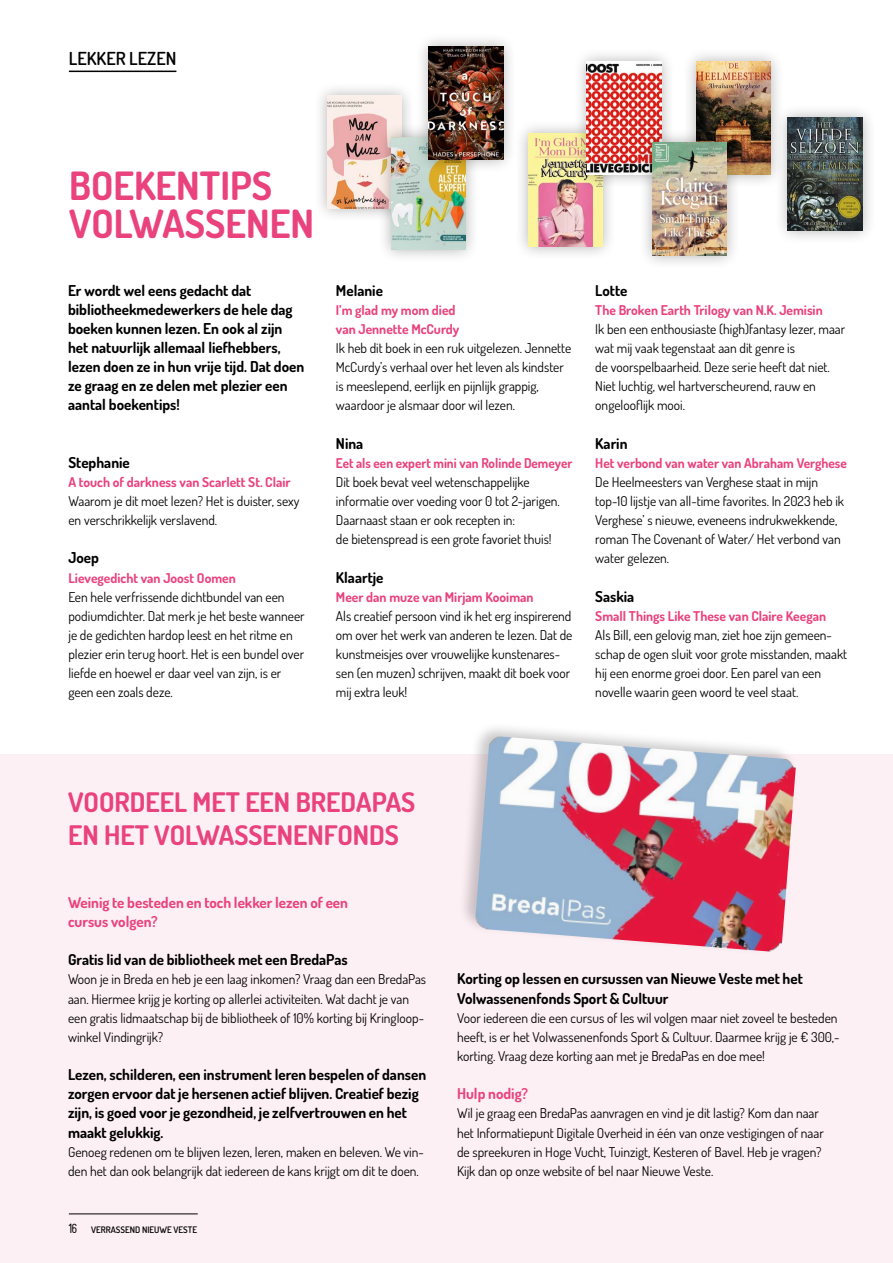
<style>
.page{position:relative;width:893px;height:1263px;background:#fff}
.page>*{position:absolute;margin:0;border:0;box-sizing:border-box;transform-origin:0 0}
.t1{font:700 39px/38.2px "Dosis";color:#e9427d}
.t2{font:700 27px/32.2px "Dosis";color:#e9427d}
.t3{font:600 18px "Dosis";color:#000}
.t4{font:700 15px/19.2px "Dosis";color:#000}
.t5{font:700 15px/19.2px "Dosis";color:#e9427d}
.t6{font:13.5px/19.2px "Dosis";color:#000}
.t7{font:700 13.5px/19.2px "Dosis";color:#e9427d}
.t8{font:600 9px "Dosis";color:#000}
.s1{font-family:"Haustraks YT";font-weight:400;font-size:13.5px}
</style>
<div class="page">
<div style="left:0;top:755px;width:893px;height:508px;background:#fdf0f4"></div>
<hr style="left:69px;top:71px;width:107px;height:1px;background:#000">
<div style="left:313px;top:81px;width:103px;height:141px;background:#000;opacity:.3"></div>
<img style="left:327px;top:95px;width:75px;height:113px">
<div style="left:377px;top:123px;width:103px;height:141px;background:#000;opacity:.3"></div>
<img style="left:391px;top:137px;width:75px;height:113px">
<div style="left:415px;top:33px;width:102px;height:141px;background:#000;opacity:.3"></div>
<img style="left:429px;top:47px;width:74px;height:113px">
<div style="left:514px;top:120px;width:103px;height:141px;background:#000;opacity:.3"></div>
<img style="left:528px;top:134px;width:75px;height:113px">
<div style="left:573px;top:47px;width:102px;height:141px;background:#000;opacity:.3"></div>
<img style="left:587px;top:61px;width:74px;height:113px">
<div style="left:682px;top:47px;width:103px;height:141px;background:#000;opacity:.3"></div>
<img style="left:696px;top:61px;width:75px;height:113px">
<div style="left:774px;top:104px;width:102px;height:141px;background:#000;opacity:.3"></div>
<img style="left:788px;top:118px;width:74px;height:113px">
<div style="left:638px;top:128px;width:103px;height:141px;background:#000;opacity:.3"></div>
<img style="left:652px;top:142px;width:75px;height:113px">
<div style="left:457px;top:720px;width:341px;height:236px;background:#000;opacity:.21"></div>
<img style="left:475px;top:736px;width:321px;height:216px">
<hr style="left:69px;top:1213px;width:129px;height:1px;background:#000">
<h3 class="t3" style="left:69px;top:46px;width:109px">LEKKER LEZEN</h3>
<h1 class="t1" style="left:69px;top:165px;width:247px">BOEKENTIPS<br>VOLWASSENEN</h1>
<p class="t4" style="left:68px;top:280px;width:238px">Er wordt wel eens gedacht dat bibliotheekmedewerkers de hele dag boeken kunnen lezen. En ook al zijn het natuurlijk allemaal liefhebbers, lezen doen ze in hun vrije tijd. Dat doen ze graag en ze delen met plezier een aantal boekentips!</p>
<p class="t4" style="left:68px;top:452px;width:63px">Stephanie</p>
<p class="t7" style="left:68px;top:472px;width:224px">A touch of darkness van Scarlett St. Clair</p>
<p class="t6" style="left:68px;top:491px;width:232px">Waarom je dit moet lezen? Het is duister, sexy en verschrikkelijk verslavend.</p>
<p class="t4" style="left:68px;top:548px;width:32px">Joep</p>
<p class="t7" style="left:68px;top:567px;width:169px">Lievegedicht van Joost Oomen</p>
<p class="t6" style="left:68px;top:586px;width:238px">Een hele verfrissende dichtbundel van een podiumdichter. Dat merk je het beste wanneer je de gedichten hardop leest en het ritme en plezier erin terug hoort. Het is een bundel over liefde en hoewel er daar veel van zijn, is er geen een zoals deze.</p>
<p class="t4" style="left:336px;top:280px;width:49px">Melanie</p>
<p class="t7" style="left:336px;top:300px;width:125px">I’m glad my mom died van Jennette McCurdy</p>
<p class="t6" style="left:336px;top:338px;width:237px">Ik heb dit boek in een ruk uitgelezen. Jennette McCurdy’s verhaal over het leven als kindster is meeslepend, eerlijk en pijnlijk grappig, waardoor je alsmaar door wil lezen.</p>
<p class="t4" style="left:336px;top:433px;width:29px">Nina</p>
<p class="t7" style="left:336px;top:453px;width:238px">Eet als een expert mini van Rolinde Demeyer</p>
<p class="t6" style="left:336px;top:472px;width:225px">Dit boek bevat veel wetenschappelijke informatie over voeding voor 0 tot 2-jarigen.<br>Daarnaast staan er ook recepten in:<br>de bietenspread is een grote favoriet thuis!</p>
<p class="t4" style="left:336px;top:567px;width:49px">Klaartje</p>
<p class="t7" style="left:336px;top:587px;width:199px">Meer dan muze van Mirjam Kooiman</p>
<p class="t6" style="left:336px;top:606px;width:238px">Als creatief persoon vind ik het erg inspirerend om over het werk van anderen te lezen. Dat de kunstmeisjes over vrouwelijke kunstenares&shy;sen (en muzen) schrijven, maakt dit boek voor mij extra leuk!</p>
<p class="t4" style="left:595px;top:280px;width:34px">Lotte</p>
<p class="t7" style="left:595px;top:300px;width:229px">The Broken Earth Trilogy van N.K. Jemisin</p>
<p class="t6" style="left:595px;top:319px;width:251px">Ik ben een enthousiaste (high)fantasy lezer, maar wat mij vaak tegenstaat aan dit genre is<br>de voorspelbaarheid. Deze serie heeft dat niet.<br>Niet luchtig, wel hartverscheurend, rauw en ongelooflijk mooi.</p>
<p class="t4" style="left:595px;top:433px;width:34px">Karin</p>
<p class="t7" style="left:595px;top:453px;width:253px">Het verbond van water van Abraham Verghese</p>
<p class="t6" style="left:595px;top:472px;width:250px">De Heelmeesters van Verghese staat in mijn top-10 lijstje van all-time favorites. In 2023 heb ik Verghese’ s nieuwe, eveneens indrukwekkende, roman The Covenant of Water/ Het verbond van water gelezen.</p>
<p class="t4" style="left:595px;top:586px;width:41px">Saskia</p>
<p class="t7" style="left:595px;top:606px;width:232px">Small Things Like These van Claire Keegan</p>
<p class="t6" style="left:595px;top:625px;width:253px">Als Bill, een gelovig man, ziet hoe zijn gemeen&shy;schap de ogen sluit voor grote misstanden, maakt hij een enorme groei door. Een parel van een novelle waarin geen woord te veel staat.</p>
<h2 class="t2" style="left:68px;top:785px;width:349px">VOORDEEL MET EEN BREDAPAS<br>EN HET VOLWASSENENFONDS</h2>
<p class="t5" style="left:68px;top:892px;width:282px">Weinig te besteden en toch lekker lezen of een cursus volgen?</p>
<p class="t4" style="left:68px;top:949px;width:281px">Gratis lid van de bibliotheek met een BredaPas</p>
<p class="t6" style="left:68px;top:969px;width:360px">Woon je in Breda en heb je een laag inkomen? Vraag dan een BredaPas aan. Hiermee krijg je korting op allerlei activiteiten. Wat dacht je van een gratis lidmaatschap bij de bibliotheek of 10% korting bij Kringloop&shy;winkel Vindingrijk?</p>
<p class="t4" style="left:68px;top:1064px;width:360px">Lezen, schilderen, een instrument leren bespelen of dansen zorgen ervoor dat je hersenen actief blijven. Creatief bezig zijn, is goed voor je gezondheid, je zelfvertrouwen en het maakt gelukkig.</p>
<p class="t6" style="left:68px;top:1141px;width:357px">Genoeg redenen om te blijven lezen, leren, maken en beleven. We vin&shy;den het dan ook belangrijk dat iedereen de kans krijgt om dit te doen.</p>
<p class="t8" style="left:69px;top:1224px;width:130px"><span class="s1">16</span> VERRASSEND NIEUWE VESTE</p>
<p class="t4" style="left:457px;top:969px;width:347px">Korting op lessen en cursussen van Nieuwe Veste met het<br>Volwassenenfonds Sport &amp; Cultuur</p>
<p class="t6" style="left:457px;top:1007px;width:384px">Voor iedereen die een cursus of les wil volgen maar niet zoveel te besteden heeft, is er het Volwassenenfonds Sport &amp; Cultuur. Daarmee krijg je € 300,- korting. Vraag deze korting aan met je BredaPas en doe mee!</p>
<p class="t5" style="left:457px;top:1083px;width:73px">Hulp nodig?</p>
<p class="t6" style="left:457px;top:1103px;width:368px">Wil je graag een BredaPas aanvragen en vind je dit lastig? Kom dan naar het Informatiepunt Digitale Overheid in één van onze vestigingen of naar de spreekuren in Hoge Vucht, Tuinzigt, Kesteren of Bavel. Heb je vragen?<br>Kijk dan op onze website of bel naar Nieuwe Veste.</p>
</div>
